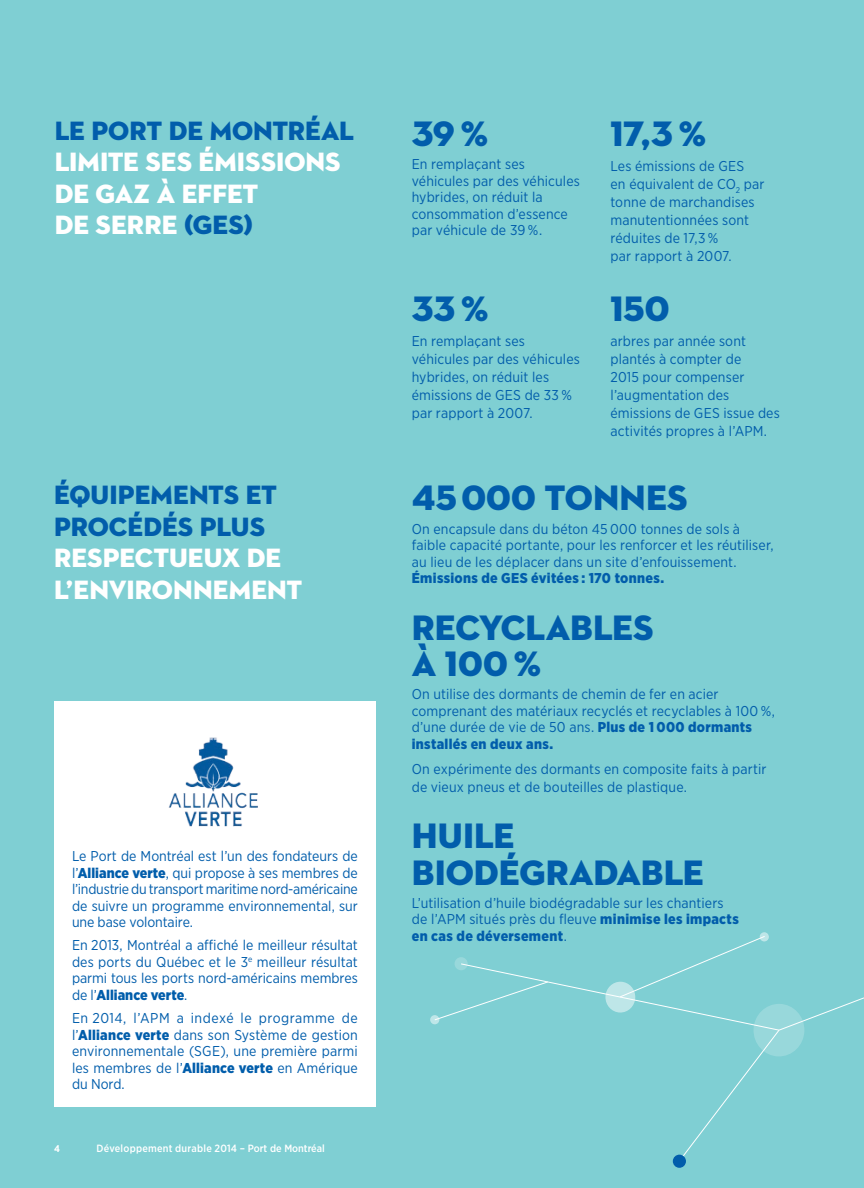
<style>
.page{position:relative;width:864px;height:1188px;background:#7fcfd3}
.page>*{position:absolute;margin:0;border:0;box-sizing:border-box;transform-origin:0 0}
.t1{font:36px/36.3px "Neutraface 2 Display Titling";color:#015dab}
.t2{font:27px/31.5px "Neutraface 2 Display Titling";letter-spacing:.005em;color:#fff}
.t3{font:27px/31.5px "Neutraface 2 Display Titling";color:#015dab}
.t4{font:14.25px/16.5px "Gotham Narrow";letter-spacing:.01em;color:#015dab}
.t5{font:900 14.25px "Gotham Narrow";letter-spacing:.02em;color:#015dab}
.t6{font:500 10.5px "Gotham Narrow";letter-spacing:.015em;color:#fff}
.t7{font:700 9.75px "Gotham Narrow";color:#fff}
.s1{color:#015dab}
.s2{font-weight:900}
</style>
<div class="page">
<hr style="left:863px;top:0;width:1px;height:1188px;background:#015dab">
<svg style="left:434px;top:936px;width:430px;height:227px"></svg>
<div style="left:673px;top:1155px;width:13px;height:13px;background:#015dab;border-radius:50%"></div>
<svg style="left:454px;top:957px;width:14px;height:13px"></svg>
<svg style="left:430px;top:1015px;width:9px;height:9px"></svg>
<svg style="left:759px;top:932px;width:10px;height:10px"></svg>
<svg style="left:605px;top:981px;width:31px;height:32px"></svg>
<svg style="left:753px;top:1003px;width:52px;height:54px;background:#9ad8db"></svg>
<div style="left:54px;top:702px;width:322px;height:405px;background:#fff"></div>
<img style="left:168px;top:737px;width:90px;height:90px">
<h2 class="t3" style="left:55px;top:115px;width:301px">LE PORT DE MONTRÉAL</h2>
<h2 class="t2" style="left:55px;top:147px;width:287px">LIMITE SES ÉMISSIONS<br>DE GAZ À EFFET<br>DE SERRE <span class="s1">(GES)</span></h2>
<h2 class="t3" style="left:54px;top:480px;width:224px">ÉQUIPEMENTS ET<br>PROCÉDÉS PLUS</h2>
<h2 class="t2" style="left:54px;top:543px;width:250px">RESPECTUEUX DE<br>L’ENVIRONNEMENT</h2>
<p class="t4" style="left:72px;top:847px;width:287px;text-align:justify">Le Port de Montréal est l’un des fondateurs de l’<span class="s2">Alliance verte</span>, qui propose à ses membres de l’industrie du transport maritime nord-américaine de suivre un programme environnemental, sur une base volontaire.</p>
<p class="t4" style="left:72px;top:937px;width:287px;text-align:justify">En 2013, Montréal a affiché le meilleur résultat des ports du Québec et le 3<sup>e</sup> meilleur résultat parmi tous les ports nord-américains membres de l’<span class="s2">Alliance verte</span>.</p>
<p class="t4" style="left:72px;top:1009px;width:287px;text-align:justify">En 2014, l’APM a indexé le programme de l’<span class="s2">Alliance verte</span> dans son Système de gestion environnementale (SGE), une première parmi les membres de l’<span class="s2">Alliance verte</span> en Amérique du Nord.</p>
<p class="t7" style="left:54px;top:1142px;width:7px">4</p>
<p class="t6" style="left:97px;top:1141px;width:230px">Développement durable 2014 – Port de Montréal</p>
<h1 class="t1" style="left:412px;top:116px;width:78px">39%</h1>
<p class="t4" style="left:412px;top:156px;width:170px">En remplaçant ses véhicules par des véhicules hybrides, on réduit la consommation d’essence par véhicule de 39 %.</p>
<h1 class="t1" style="left:412px;top:291px;width:78px">33%</h1>
<p class="t4" style="left:412px;top:332px;width:170px;line-height:18px">En remplaçant ses véhicules par des véhicules hybrides, on réduit les émissions de GES de 33 % par rapport à 2007.</p>
<h1 class="t1" style="left:610px;top:116px;width:97px">17,3 %</h1>
<p class="t4" style="left:610px;top:156px;width:155px;line-height:18px">Les émissions de GES<br>en équivalent de CO<sub>2</sub> par tonne de marchandises manutentionnées sont réduites de 17,3 %<br>par rapport à 2007.</p>
<h1 class="t1" style="left:610px;top:291px;width:61px">150</h1>
<p class="t4" style="left:610px;top:332px;width:171px;line-height:18px">arbres par année sont plantés à compter de<br>2015 pour compenser l’augmentation des émissions de GES issue des activités propres à l’APM.</p>
<h1 class="t1" style="left:412px;top:480px;width:277px">45000 TONNES</h1>
<p class="t4" style="left:412px;top:520px;width:363px">On encapsule dans du béton 45 000 tonnes de sols à faible capacité portante, pour les renforcer et les réutiliser, au lieu de les déplacer dans un site d’enfouissement.</p>
<p class="t5" style="left:412px;top:569px;width:254px">Émissions de GES évitées : 170 tonnes.</p>
<h1 class="t1" style="left:412px;top:610px;width:244px">RECYCLABLES<br>À 100%</h1>
<p class="t4" style="left:412px;top:686px;width:365px">On utilise des dormants de chemin de fer en acier comprenant des matériaux recyclés et recyclables à 100 %, d’une durée de vie de 50 ans. <span class="s2">Plus de 1 000 dormants installés en deux ans.</span></p>
<p class="t4" style="left:412px;top:759px;width:356px;line-height:18px">On expérimente des dormants en composite faits à partir de vieux pneus et de bouteilles de plastique.</p>
<h1 class="t1" style="left:412px;top:818px;width:294px">HUILE<br>BIODÉGRADABLE</h1>
<p class="t4" style="left:412px;top:894px;width:329px">L’utilisation d’huile biodégradable sur les chantiers de l’APM situés près du fleuve <span class="s2">minimise les impacts en cas de déversement</span>.</p>
</div>
